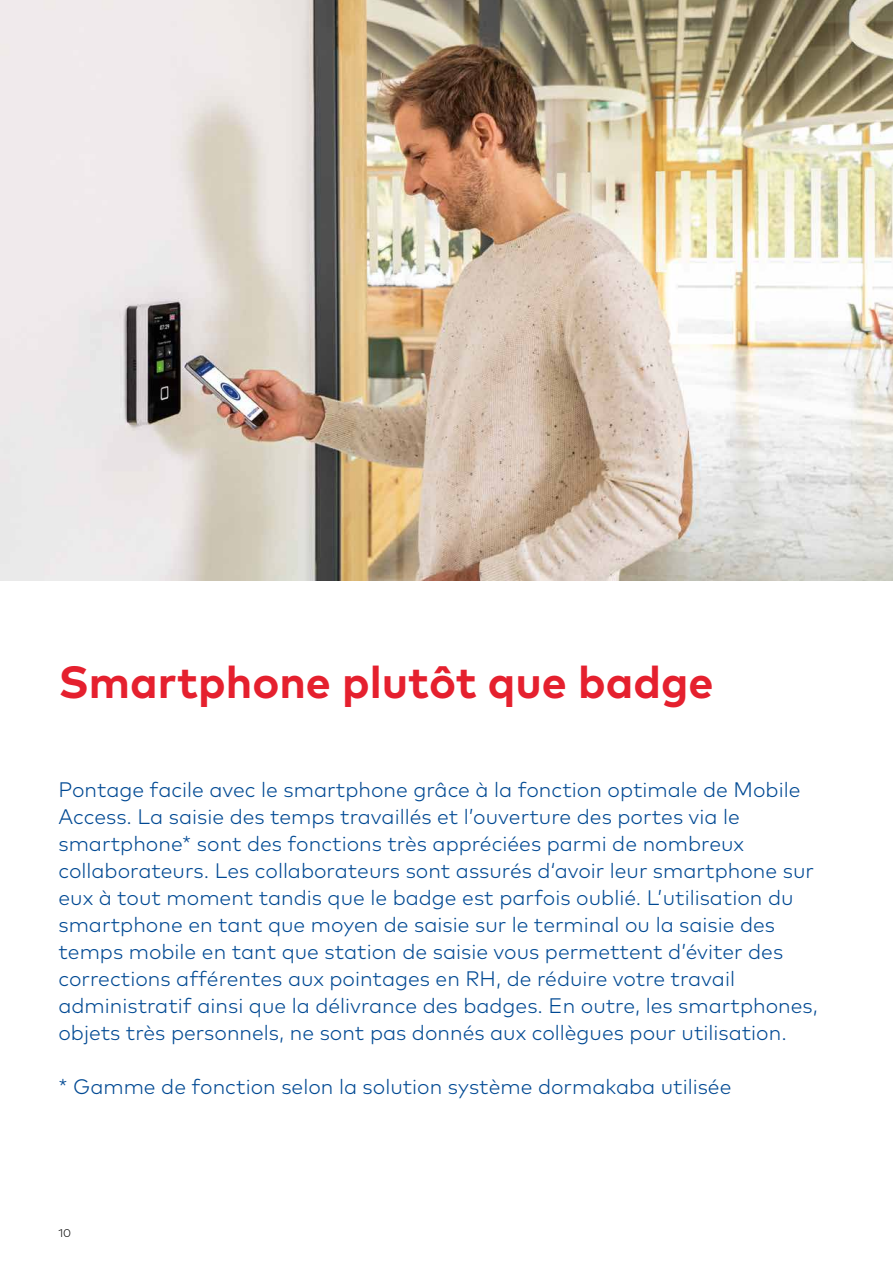
<style>
.page{position:relative;width:893px;height:1263px;background:#fff}
.page>*{position:absolute;margin:0;border:0;box-sizing:border-box;transform-origin:0 0}
.t1{font:700 45px "Mark Pro";color:#e5202e}
.t2{font:300 21px/27px "Mark Pro";color:#004993}
.t3{font:300 11.25px "Mark Pro";color:#000}
</style>
<div class="page">
<img style="left:0;top:0;width:893px;height:580px">
<h1 class="t1" style="left:58px;top:647px;width:656px">Smartphone plutôt que badge</h1>
<p class="t2" style="left:58px;top:774px;width:761px">Pontage facile avec le smartphone grâce à la fonction optimale de Mobile Access. La saisie des temps travaillés et l’ouverture des portes via le smartphone* sont des fonctions très appréciées parmi de nombreux collaborateurs. Les collaborateurs sont assurés d‘avoir leur smartphone sur eux à tout moment tandis que le badge est parfois oublié. L’utilisation du smartphone en tant que moyen de saisie sur le terminal ou la saisie des temps mobile en tant que station de saisie vous permettent d’éviter des corrections afférentes aux pointages en RH, de réduire votre travail administratif ainsi que la délivrance des badges. En outre, les smartphones, objets très personnels, ne sont pas donnés aux collègues pour utilisation.</p>
<p class="t2" style="left:58px;top:1071px;width:674px">* Gamme de fonction selon la solution système dormakaba utilisée</p>
<p class="t3" style="left:58px;top:1224px;width:14px">10</p>
</div>
